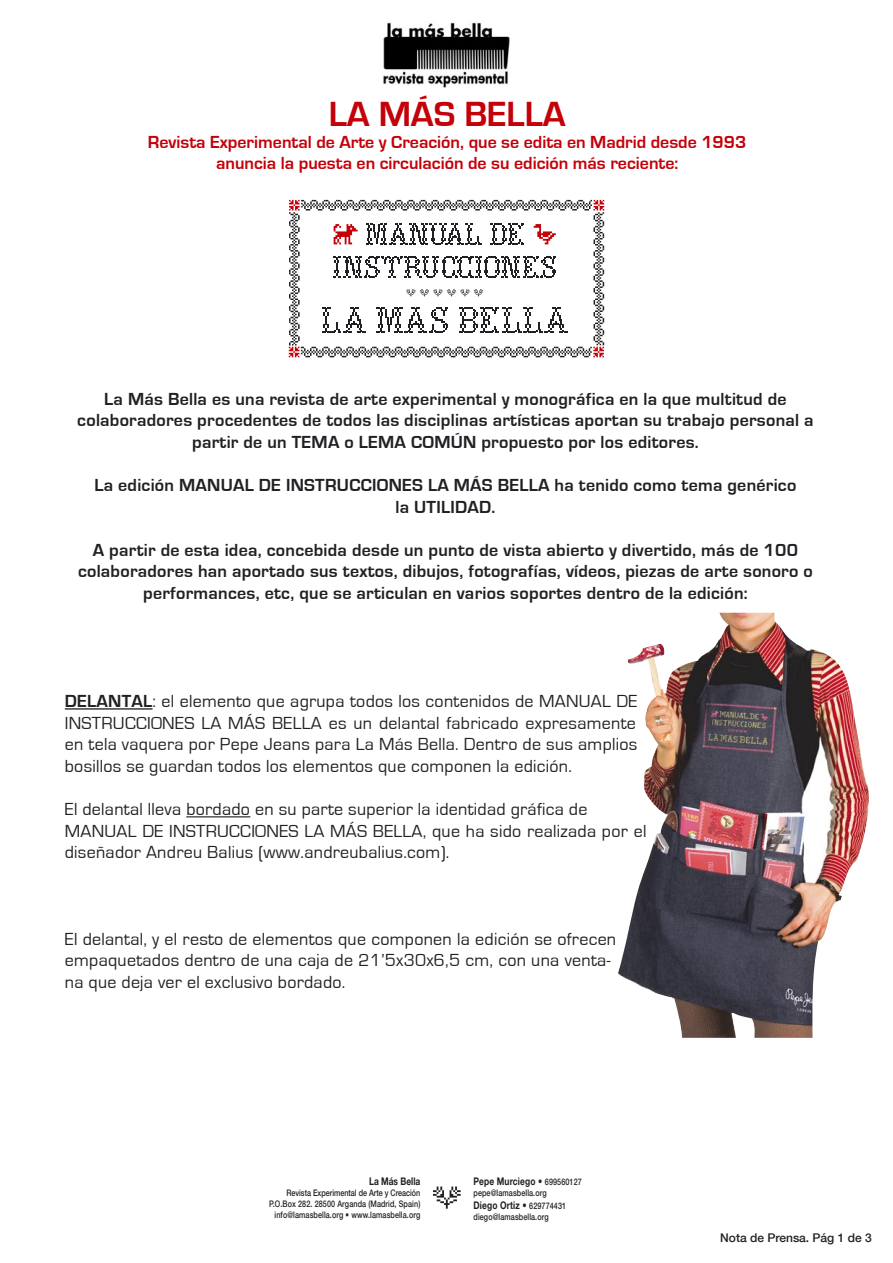
<style>
.page{position:relative;width:893px;height:1263px;background:#fff}
.page>*{position:absolute;margin:0;border:0;box-sizing:border-box;transform-origin:0 0}
.t1{font:700 36px "Eurostile";color:#c40009}
.t2{font:18px/21.6px "Eurostile";letter-spacing:.015em;color:#212125}
.t3{font:700 18px/21.6px "Eurostile";letter-spacing:.015em;color:#212125;text-align:center}
.t4{font:700 18px "Eurostile";color:#c40009}
.t5{font:500 12px "Helvetica Neue";color:#212125}
.t6{font:700 10.5px "Helvetica Neue";letter-spacing:.015em;color:#212125;scale:.8 1}
.t7{font:500 9px "Helvetica Neue";letter-spacing:.015em;color:#212125;scale:.8 1}
.s1{font-weight:700}
.s2{font-weight:500;font-size:9px}
</style>
<div class="page">
<img style="left:383px;top:22px;width:127px;height:65px">
<svg style="left:289px;top:200px;width:315px;height:157px"></svg>
<hr style="left:65px;top:708px;width:88px;height:2px;background:#212125">
<hr style="left:186px;top:816px;width:64px;height:1px;background:#212125">
<img style="left:618px;top:612px;width:251px;height:426px">
<svg style="left:433px;top:1186px;width:28px;height:23px"></svg>
<p class="t1" style="left:329px;top:95px;width:238px">LA MÁS BELLA</p>
<p class="t4" style="left:148px;top:132px;width:600px">Revista Experimental de Arte y Creación, que se edita en Madrid desde 1993</p>
<p class="t4" style="left:216px;top:154px;width:464px">anuncia la puesta en circulación de su edición más reciente:</p>
<p class="t3" style="left:77px;top:388px;width:738px">La Más Bella es una revista de arte experimental y monográfica en la que multitud de colaboradores procedentes de todos las disciplinas artísticas aportan su trabajo personal a partir de un TEMA o LEMA COMÚN propuesto por los editores.</p>
<p class="t3" style="left:94px;top:475px;width:703px">La edición MANUAL DE INSTRUCCIONES LA MÁS BELLA ha tenido como tema genérico</p>
<p class="t3" style="left:396px;top:496px;width:101px">la UTILIDAD.</p>
<p class="t3" style="left:78px;top:539px;width:736px">A partir de esta idea, concebida desde un punto de vista abierto y divertido, más de 100 colaboradores han aportado sus textos, dibujos, fotografías, vídeos, piezas de arte sonoro o performances, etc, que se articulan en varios soportes dentro de la edición:</p>
<p class="t2" style="left:65px;top:691px;width:574px;text-align:justify"><span class="s1">DELANTAL</span>: el elemento que agrupa todos los contenidos de MANUAL DE INSTRUCCIONES LA MÁS BELLA es un delantal fabricado expresamente en tela vaquera por Pepe Jeans para La Más Bella. Dentro de sus amplios bosillos se guardan todos los elementos que componen la edición.</p>
<p class="t2" style="left:65px;top:799px;width:524px">El delantal lleva bordado en su parte superior la identidad gráfica de</p>
<p class="t2" style="left:65px;top:820px;width:583px">MANUAL DE INSTRUCCIONES LA MÁS BELLA, que ha sido realizada por el diseñador Andreu Balius (www.andreubalius.com).</p>
<p class="t2" style="left:65px;top:928px;width:553px">El delantal, y el resto de elementos que componen la edición se ofrecen empaquetados dentro de una caja de 21’5x30x6,5 cm, con una venta&shy;na que deja ver el exclusivo bordado.</p>
<p class="t6" style="left:369px;top:1175px;width:66px">La Más Bella</p>
<p class="t7" style="left:286px;top:1187px;width:169px">Revista Experimental de Arte y Creación</p>
<p class="t7" style="left:269px;top:1198px;width:191px">P.O.Box 282. 28500 Arganda (Madrid, Spain)</p>
<p class="t7" style="left:275px;top:1209px;width:184px">info@lamasbella.org • www.lamasbella.org</p>
<p class="t6" style="left:473px;top:1175px;width:137px">Pepe Murciego • <span class="s2">699560127</span></p>
<p class="t7" style="left:473px;top:1187px;width:93px">pepe@lamasbella.org</p>
<p class="t6" style="left:473px;top:1198px;width:117px">Diego Ortiz • <span class="s2">629774431</span></p>
<p class="t7" style="left:473px;top:1211px;width:95px">diego@lamasbella.org</p>
<p class="t5" style="left:720px;top:1230px;width:153px">Nota de Prensa. Pág 1 de 3</p>
</div>
